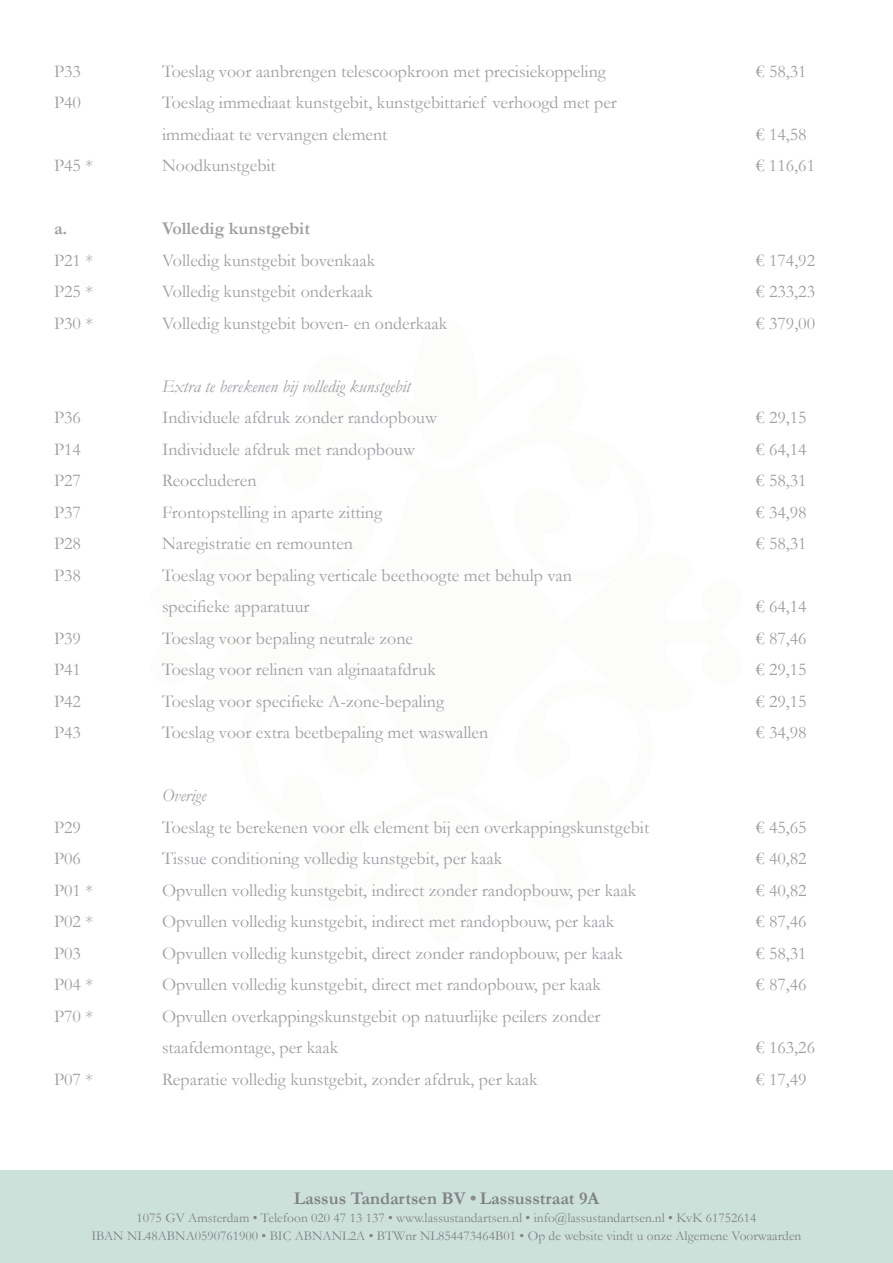
<style>
.page{position:relative;width:893px;height:1263px;background:#fff}
.page>*{position:absolute;margin:0;border:0;box-sizing:border-box;transform-origin:0 0}
.t1{font:18px/31.5px "Garamond";color:#9d9fa2}
.t2{font:italic 18px "Garamond";color:#9d9fa2}
.t3{font:700 18px "Garamond";color:#808285}
.t4{font:700 18px "Garamond";color:#9d9fa2}
.t5{font:13.5px/18px "Garamond";color:#808285;text-align:center}
.s1{color:#8a8c8f}
</style>
<div class="page">
<div style="left:0;top:1171px;width:893px;height:92px;background:#cde1db"></div>
<p class="t1" style="left:54px;top:55px;width:29px">P33</p>
<p class="t1" style="left:162px;top:55px;width:445px">Toeslag voor aanbrengen telescoopkroon met precisiekoppeling</p>
<p class="t1" style="left:756px;top:55px;width:52px">€ 58,31</p>
<p class="t1" style="left:54px;top:87px;width:29px">P40</p>
<p class="t1" style="left:162px;top:87px;width:456px">Toeslag immediaat kunstgebit, kunstgebittarief verhoogd met per immediaat te vervangen element</p>
<p class="t1" style="left:756px;top:118px;width:52px">€ 14,58</p>
<p class="t1" style="left:54px;top:150px;width:41px">P45 *</p>
<p class="t1" style="left:162px;top:150px;width:115px">Noodkunstgebit</p>
<p class="t1" style="left:756px;top:150px;width:61px">€ 116,61</p>
<p class="t4" style="left:54px;top:218px;width:15px">a.</p>
<p class="t4" style="left:162px;top:218px;width:149px">Volledig kunstgebit</p>
<p class="t1" style="left:54px;top:244px;width:41px">P21 *</p>
<p class="t1" style="left:162px;top:244px;width:215px">Volledig kunstgebit bovenkaak</p>
<p class="t1" style="left:756px;top:244px;width:61px">€ 174,92</p>
<p class="t1" style="left:54px;top:276px;width:41px">P25 *</p>
<p class="t1" style="left:162px;top:276px;width:213px">Volledig kunstgebit onderkaak</p>
<p class="t1" style="left:756px;top:276px;width:61px">€ 233,23</p>
<p class="t1" style="left:54px;top:307px;width:41px">P30 *</p>
<p class="t1" style="left:162px;top:307px;width:287px">Volledig kunstgebit boven- en onderkaak</p>
<p class="t1" style="left:756px;top:307px;width:61px">€ 379,00</p>
<p class="t2" style="left:162px;top:375px;width:250px">Extra te berekenen bij volledig kunstgebit</p>
<p class="t1" style="left:54px;top:402px;width:29px">P36</p>
<p class="t1" style="left:162px;top:402px;width:276px">Individuele afdruk zonder randopbouw</p>
<p class="t1" style="left:756px;top:402px;width:52px">€ 29,15</p>
<p class="t1" style="left:54px;top:433px;width:29px">P14</p>
<p class="t1" style="left:162px;top:433px;width:255px">Individuele afdruk met randopbouw</p>
<p class="t1" style="left:756px;top:433px;width:52px">€ 64,14</p>
<p class="t1" style="left:54px;top:465px;width:29px">P27</p>
<p class="t1" style="left:162px;top:465px;width:96px">Reoccluderen</p>
<p class="t1" style="left:756px;top:465px;width:52px">€ 58,31</p>
<p class="t1" style="left:54px;top:496px;width:29px">P37</p>
<p class="t1" style="left:162px;top:496px;width:222px">Frontopstelling in aparte zitting</p>
<p class="t1" style="left:756px;top:496px;width:52px">€ 34,98</p>
<p class="t1" style="left:54px;top:528px;width:29px">P28</p>
<p class="t1" style="left:162px;top:528px;width:193px">Naregistratie en remounten</p>
<p class="t1" style="left:756px;top:528px;width:52px">€ 58,31</p>
<p class="t1" style="left:54px;top:559px;width:29px">P38</p>
<p class="t1" style="left:162px;top:559px;width:412px">Toeslag voor bepaling verticale beethoogte met behulp van specifieke apparatuur</p>
<p class="t1" style="left:756px;top:591px;width:52px">€ 64,14</p>
<p class="t1" style="left:54px;top:622px;width:29px">P39</p>
<p class="t1" style="left:162px;top:622px;width:253px">Toeslag voor bepaling neutrale zone</p>
<p class="t1" style="left:756px;top:622px;width:52px">€ 87,46</p>
<p class="t1" style="left:54px;top:654px;width:29px">P41</p>
<p class="t1" style="left:162px;top:654px;width:275px">Toeslag voor relinen van alginaatafdruk</p>
<p class="t1" style="left:756px;top:654px;width:52px">€ 29,15</p>
<p class="t1" style="left:54px;top:685px;width:29px">P42</p>
<p class="t1" style="left:162px;top:685px;width:284px">Toeslag voor specifieke A-zone-bepaling</p>
<p class="t1" style="left:756px;top:685px;width:52px">€ 29,15</p>
<p class="t1" style="left:54px;top:717px;width:29px">P43</p>
<p class="t1" style="left:162px;top:717px;width:328px">Toeslag voor extra beetbepaling met waswallen</p>
<p class="t1" style="left:756px;top:717px;width:52px">€ 34,98</p>
<p class="t2" style="left:162px;top:785px;width:46px">Overige</p>
<p class="t1" style="left:54px;top:811px;width:29px">P29</p>
<p class="t1" style="left:162px;top:811px;width:489px">Toeslag te berekenen voor elk element bij een overkappingskunstgebit</p>
<p class="t1" style="left:756px;top:811px;width:52px">€ 45,65</p>
<p class="t1" style="left:54px;top:843px;width:29px">P06</p>
<p class="t1" style="left:162px;top:843px;width:342px">Tissue conditioning volledig kunstgebit, per kaak</p>
<p class="t1" style="left:756px;top:843px;width:52px">€ 40,82</p>
<p class="t1" style="left:54px;top:874px;width:41px">P01 *</p>
<p class="t1" style="left:162px;top:874px;width:476px">Opvullen volledig kunstgebit, indirect zonder randopbouw, per kaak</p>
<p class="t1" style="left:756px;top:874px;width:52px">€ 40,82</p>
<p class="t1" style="left:54px;top:906px;width:41px">P02 *</p>
<p class="t1" style="left:162px;top:906px;width:454px">Opvullen volledig kunstgebit, indirect met randopbouw, per kaak</p>
<p class="t1" style="left:756px;top:906px;width:52px">€ 87,46</p>
<p class="t1" style="left:54px;top:937px;width:29px">P03</p>
<p class="t1" style="left:162px;top:937px;width:462px">Opvullen volledig kunstgebit, direct zonder randopbouw, per kaak</p>
<p class="t1" style="left:756px;top:937px;width:52px">€ 58,31</p>
<p class="t1" style="left:54px;top:969px;width:41px">P04 *</p>
<p class="t1" style="left:162px;top:969px;width:440px">Opvullen volledig kunstgebit, direct met randopbouw, per kaak</p>
<p class="t1" style="left:756px;top:969px;width:52px">€ 87,46</p>
<p class="t1" style="left:54px;top:1000px;width:41px">P70 *</p>
<p class="t1" style="left:162px;top:1000px;width:440px">Opvullen overkappingskunstgebit op natuurlijke peilers zonder</p>
<p class="t1" style="left:162px;top:1032px;width:178px">staafdemontage, per kaak</p>
<p class="t1" style="left:756px;top:1032px;width:61px">€ 163,26</p>
<p class="t1" style="left:54px;top:1063px;width:41px">P07 *</p>
<p class="t1" style="left:162px;top:1063px;width:377px">Reparatie volledig kunstgebit, zonder afdruk, per kaak</p>
<p class="t1" style="left:756px;top:1063px;width:52px">€ 17,49</p>
<p class="t3" style="left:294px;top:1187px;width:307px">Lassus Tandartsen BV <span class="s1">•</span> Lassusstraat 9A</p>
<p class="t5" style="left:91px;top:1208px;width:712px">1075 GV Amsterdam • Telefoon 020 47 13 137 • www.lassustandartsen.nl • info@lassustandartsen.nl • KvK 61752614<br>IBAN NL48ABNA0590761900 • BIC ABNANL2A • BTWnr NL854473464B01 • Op de website vindt u onze Algemene Voorwaarden</p>
</div>
